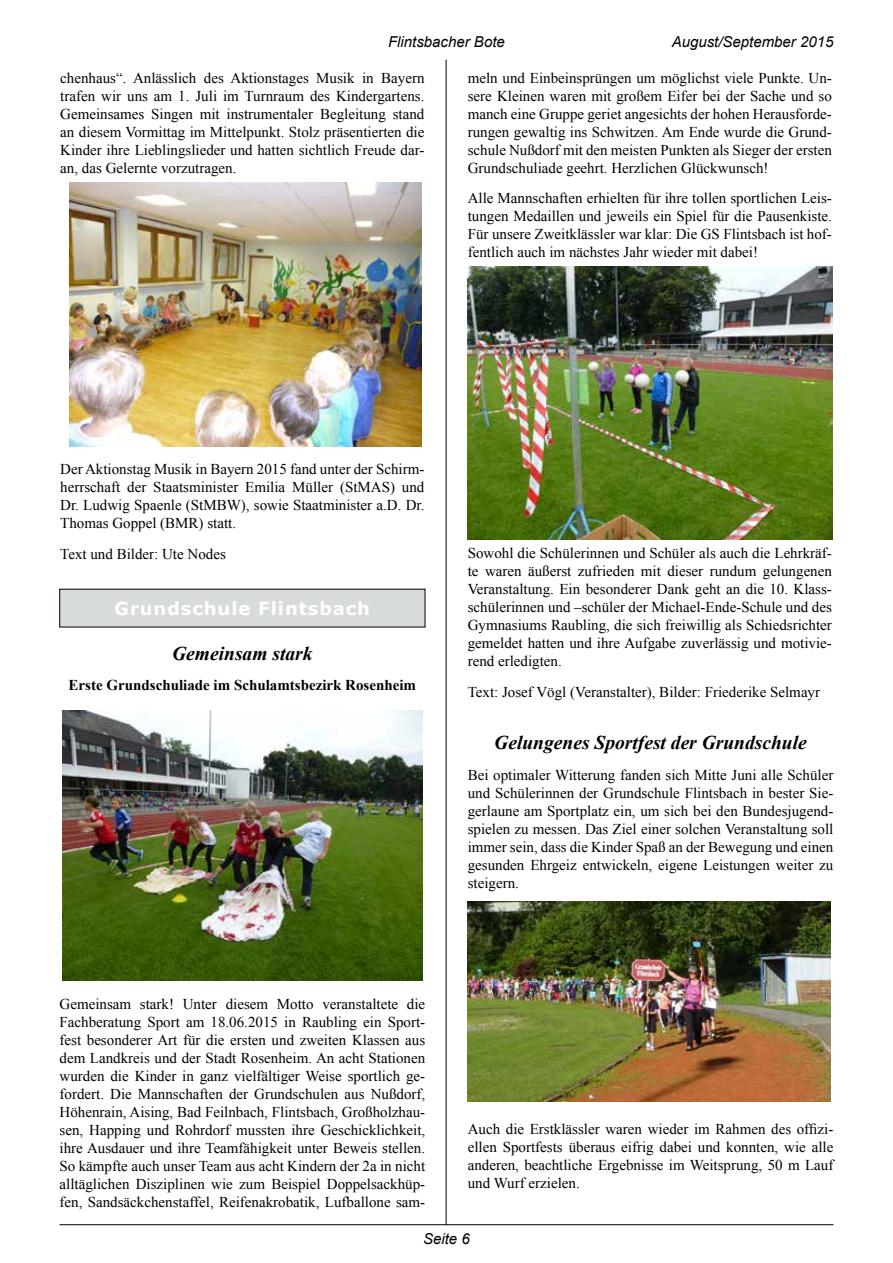
<style>
.page{position:relative;width:893px;height:1263px;background:#fff}
.page>*{position:absolute;margin:0;border:0;box-sizing:border-box;transform-origin:0 0}
.t1{font:italic 700 19.5px "Times New Roman";color:#000}
.t2{font:700 18px "Verdana";letter-spacing:.05em;color:#fff}
.t3{font:15px/18px "Times New Roman";color:#000;text-align:justify}
.t4{font:700 15px "Times New Roman";color:#000}
.t5{font:italic 15px "Arial";color:#000}
</style>
<div class="page">
<hr style="left:60px;top:1224px;width:773px;height:1px;background:#000">
<hr style="left:446px;top:60px;width:1px;height:1165px;background:#000">
<img style="left:69px;top:182px;width:353px;height:264px">
<div style="left:60px;top:589px;width:365px;height:38px;background:#d8dbdc"></div>
<img style="left:62px;top:710px;width:360px;height:270px">
<img style="left:468px;top:266px;width:364px;height:274px">
<img style="left:468px;top:901px;width:363px;height:200px">
<p class="t5" style="left:388px;top:32px;width:118px">Flintsbacher Bote</p>
<p class="t5" style="left:672px;top:32px;width:163px">August/September 2015</p>
<p class="t3" style="left:60px;top:69px;width:366px">chenhaus“. Anlässlich des Aktionstages Musik in Bayern trafen wir uns am 1. Juli im Turnraum des Kindergartens.<br>Gemeinsames Singen mit instrumentaler Begleitung stand an diesem Vormittag im Mittelpunkt. Stolz präsentierten die Kinder ihre Lieblingslieder und hatten sichtlich Freude dar&shy;an, das Gelernte vorzutragen.</p>
<p class="t3" style="left:468px;top:68px;width:366px">meln und Einbeinsprüngen um möglichst viele Punkte. Un&shy;sere Kleinen waren mit großem Eifer bei der Sache und so manch eine Gruppe geriet angesichts der hohen Herausforde&shy;rungen gewaltig ins Schwitzen. Am Ende wurde die Grund&shy;schule Nußdorf mit den meisten Punkten als Sieger der ersten Grundschuliade geehrt. Herzlichen Glückwunsch!</p>
<p class="t3" style="left:468px;top:189px;width:366px">Alle Mannschaften erhielten für ihre tollen sportlichen Leis&shy;tungen Medaillen und jeweils ein Spiel für die Pausenkiste.<br>Für unsere Zweitklässler war klar: Die GS Flintsbach ist hof&shy;fentlich auch im nächstes Jahr wieder mit dabei!</p>
<p class="t3" style="left:60px;top:460px;width:366px">Der Aktionstag Musik in Bayern 2015 fand unter der Schirm&shy;herrschaft der Staatsminister Emilia Müller (StMAS) und Dr. Ludwig Spaenle (StMBW), sowie Staatminister a.D. Dr.<br>Thomas Goppel (BMR) statt.</p>
<p class="t3" style="left:60px;top:545px;width:167px">Text und Bilder: Ute Nodes</p>
<p class="t2" style="left:115px;top:596px;width:257px">Grundschule Flintsbach</p>
<h1 class="t1" style="left:172px;top:639px;width:142px">Gemeinsam stark</h1>
<p class="t4" style="left:69px;top:675px;width:349px">Erste Grundschuliade im Schulamtsbezirk Rosenheim</p>
<p class="t3" style="left:468px;top:544px;width:366px">Sowohl die Schülerinnen und Schüler als auch die Lehrkräf&shy;te waren äußerst zufrieden mit dieser rundum gelungenen Veranstaltung. Ein besonderer Dank geht an die 10. Klass&shy;schülerinnen und –schüler der Michael-Ende-Schule und des Gymnasiums Raubling, die sich freiwillig als Schiedsrichter gemeldet hatten und ihre Aufgabe zuverlässig und motivie&shy;rend erledigten.</p>
<p class="t3" style="left:468px;top:683px;width:354px">Text: Josef Vögl (Veranstalter), Bilder: Friederike Selmayr</p>
<h1 class="t1" style="left:494px;top:729px;width:314px">Gelungenes Sportfest der Grundschule</h1>
<p class="t3" style="left:468px;top:765px;width:367px">Bei optimaler Witterung fanden sich Mitte Juni alle Schüler und Schülerinnen der Grundschule Flintsbach in bester Sie&shy;gerlaune am Sportplatz ein, um sich bei den Bundesjugend&shy;spielen zu messen. Das Ziel einer solchen Veranstaltung soll immer sein, dass die Kinder Spaß an der Bewegung und einen gesunden Ehrgeiz entwickeln, eigene Leistungen weiter zu steigern.</p>
<p class="t3" style="left:60px;top:995px;width:367px">Gemeinsam stark! Unter diesem Motto veranstaltete die Fachberatung Sport am 18.06.2015 in Raubling ein Sport&shy;fest besonderer Art für die ersten und zweiten Klassen aus dem Landkreis und der Stadt Rosenheim. An acht Stationen wurden die Kinder in ganz vielfältiger Weise sportlich ge&shy;fordert. Die Mannschaften der Grundschulen aus Nußdorf, Höhenrain, Aising, Bad Feilnbach, Flintsbach, Großholzhau&shy;sen, Happing und Rohrdorf mussten ihre Geschicklichkeit, ihre Ausdauer und ihre Teamfähigkeit unter Beweis stellen.<br>So kämpfte auch unser Team aus acht Kindern der 2a in nicht alltäglichen Disziplinen wie zum Beispiel Doppelsackhüp&shy;fen, Sandsäckchenstaffel, Reifenakrobatik, Lufballone sam-</p>
<p class="t3" style="left:468px;top:1120px;width:367px">Auch die Erstklässler waren wieder im Rahmen des offizi&shy;ellen Sportfests überaus eifrig dabei und konnten, wie alle anderen, beachtliche Ergebnisse im Weitsprung, 50 m Lauf und Wurf erzielen.</p>
<p class="t5" style="left:423px;top:1229px;width:48px">Seite 6</p>
</div>
